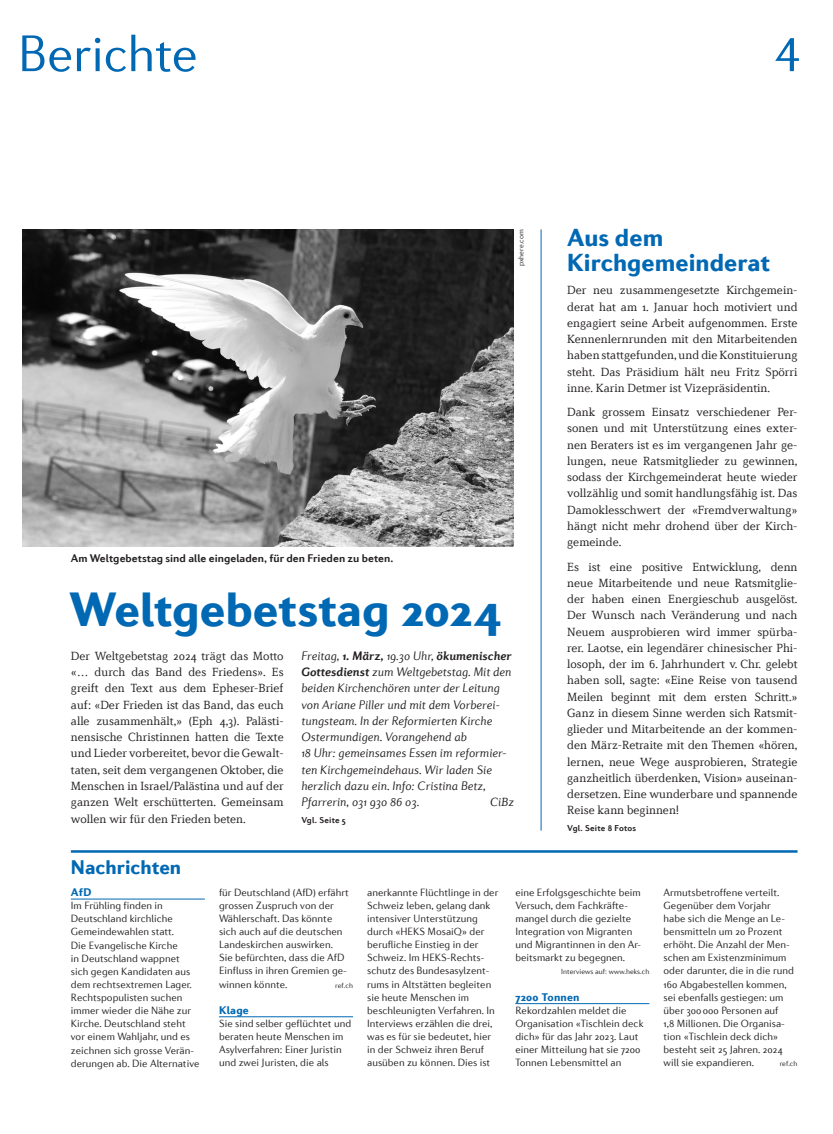
<style>
.page{position:relative;width:833px;height:1134px;background:#fff}
.page>*{position:absolute;margin:0;border:0;box-sizing:border-box;transform-origin:0 0}
.t1{font:300 52.5px "Diverda Sans Com";letter-spacing:-.015em;color:#0168b3}
.t2{font:900 48.75px "Diverda Sans Com";letter-spacing:-.005em;color:#0168b3}
.t3{font:900 25px/25px "Diverda Sans Com";color:#0168b3}
.t4{font:900 20px "Diverda Sans Com";color:#0168b3}
.t5{font:300 12.5px/16.2px "Diverda Serif Com";color:#231f20;text-align:justify}
.t6{font:italic 300 12.5px/16.2px "Diverda Sans Com";color:#231f20}
.t7{font:italic 300 12.5px "Diverda Serif Com";color:#231f20}
.t8{font:700 11.25px "Diverda Sans Com";letter-spacing:.005em;color:#231f20}
.t9{font:900 11.25px "Diverda Sans Com";letter-spacing:.015em;color:#0168b3}
.t10{font:300 10.62px/13.1px "Diverda Sans Com";color:#231f20}
.t11{font:700 8.75px "Diverda Sans Com";letter-spacing:.015em;color:#231f20}
.t12{font:300 7.5px "Diverda Sans Com";color:#231f20}
.s1{font-weight:700}
</style>
<div class="page">
<hr style="left:71px;top:899px;width:134px;height:1px;background:#0168b3">
<hr style="left:219px;top:1016px;width:134px;height:1px;background:#0168b3">
<hr style="left:515px;top:1003px;width:134px;height:1px;background:#0168b3">
<hr style="left:541px;top:229px;width:1px;height:602px;background:#0168b3">
<hr style="left:71px;top:850px;width:726px;height:3px;background:#0168b3">
<img style="left:22px;top:229px;width:492px;height:317px">
<h1 class="t1" style="left:18px;top:24px;width:182px">Berichte</h1>
<h1 class="t1" style="left:774px;top:24px;width:28px">4</h1>
<p class="t12" style="left:517px;top:266px;width:38px;rotate:-90deg">pxhere.com</p>
<p class="t8" style="left:71px;top:552px;width:324px">Am Weltgebetstag sind alle eingeladen, für den Frieden zu beten.</p>
<h2 class="t2" style="left:69px;top:580px;width:433px">Weltgebetstag 2024</h2>
<p class="t5" style="left:71px;top:648px;width:214px">Der Weltgebetstag 2024 trägt das Motto «… durch das Band des Friedens». Es greift den Text aus dem Epheser-Brief auf: «Der Frieden ist das Band, das euch alle zusammenhält,» (Eph 4,3). Palästi&shy;nensische Christinnen hatten die Texte und Lieder vorbereitet, bevor die Gewalt&shy;taten, seit dem vergangenen Oktober, die Menschen in Israel/Palästina und auf der ganzen Welt erschütterten. Gemeinsam wollen wir für den Frieden beten.</p>
<p class="t6" style="left:301px;top:648px;width:212px">Freitag, <span class="s1">1. März,</span> 19.30 Uhr, <span class="s1">ökumenischer Gottesdienst</span> zum Weltgebetstag. Mit den beiden Kirchenchören unter der Leitung von Ariane Piller und mit dem Vorberei&shy;tungsteam. In der Reformierten Kirche Ostermundigen. Vorangehend ab<br>18 Uhr: gemeinsames Essen im reformier&shy;ten Kirchgemeindehaus. Wir laden Sie herzlich dazu ein. Info: Cristina Betz, Pfarrerin, 031 930 86 03.</p>
<p class="t7" style="left:490px;top:795px;width:25px">CiBz</p>
<p class="t11" style="left:301px;top:814px;width:46px">Vgl. Seite 5</p>
<h3 class="t4" style="left:71px;top:855px;width:112px">Nachrichten</h3>
<h3 class="t3" style="left:567px;top:225px;width:205px">Aus dem<br>Kirchgemeinderat</h3>
<p class="t5" style="left:567px;top:282px;width:232px">Der neu zusammengesetzte Kirchgemein&shy;derat hat am 1. Januar hoch motiviert und engagiert seine Arbeit aufgenommen. Erste Kennenlernrunden mit den Mitarbeitenden haben stattgefunden, und die Konstituierung steht. Das Präsidium hält neu Fritz Spörri inne. Karin Detmer ist Vizepräsidentin.</p>
<p class="t5" style="left:567px;top:404px;width:232px">Dank grossem Einsatz verschiedener Per&shy;sonen und mit Unterstützung eines exter&shy;nen Beraters ist es im vergangenen Jahr ge&shy;lungen, neue Ratsmitglieder zu gewinnen, sodass der Kirchgemeinderat heute wieder vollzählig und somit handlungsfähig ist. Das Damoklesschwert der «Fremdverwaltung» hängt nicht mehr drohend über der Kirch&shy;gemeinde.</p>
<p class="t5" style="left:567px;top:558px;width:232px">Es ist eine positive Entwicklung, denn neue Mitarbeitende und neue Ratsmitglie&shy;der haben einen Energieschub ausgelöst.<br>Der Wunsch nach Veränderung und nach Neuem ausprobieren wird immer spürba&shy;rer. Laotse, ein legendärer chinesischer Phi&shy;losoph, der im 6. Jahrhundert v. Chr. gelebt haben soll, sagte: «Eine Reise von tausend Meilen beginnt mit dem ersten Schritt.» Ganz in diesem Sinne werden sich Ratsmit&shy;glieder und Mitarbeitende an der kommen&shy;den März-Retraite mit den Themen «hören, lernen, neue Wege ausprobieren, Strategie ganzheitlich überdenken, Vision» auseinan&shy;dersetzen. Eine wunderbare und spannende Reise kann beginnen!</p>
<p class="t11" style="left:567px;top:822px;width:70px">Vgl. Seite 8 Fotos</p>
<p class="t9" style="left:71px;top:885px;width:22px">AfD</p>
<p class="t10" style="left:71px;top:899px;width:130px">Im Frühling finden in<br>Deutschland kirchliche<br>Gemeindewahlen statt.<br>Die Evangelische Kirche<br>in Deutschland wappnet sich gegen Kandidaten aus dem rechtsextremen Lager.<br>Rechtspopulisten suchen immer wieder die Nähe zur<br>Kirche. Deutschland steht vor einem Wahljahr, und es zeichnen sich grosse Verän&shy;derungen ab. Die Alternative</p>
<p class="t10" style="left:219px;top:885px;width:131px">für Deutschland (AfD) erfährt grossen Zuspruch von der<br>Wählerschaft. Das könnte sich auch auf die deutschen<br>Landeskirchen auswirken.<br>Sie befürchten, dass die AfD<br>Einfluss in ihren Gremien ge&shy;winnen könnte.</p>
<p class="t12" style="left:335px;top:981px;width:19px">ref.ch</p>
<p class="t9" style="left:219px;top:1003px;width:31px">Klage</p>
<p class="t10" style="left:219px;top:1017px;width:134px">Sie sind selber geflüchtet und beraten heute Menschen im<br>Asylverfahren: Einer Juristin und zwei Juristen, die als</p>
<p class="t10" style="left:367px;top:885px;width:133px">anerkannte Flüchtlinge in der<br>Schweiz leben, gelang dank intensiver Unterstützung durch «HEKS MosaiQ» der berufliche Einstieg in der<br>Schweiz. Im HEKS-Rechts&shy;schutz des Bundesasylzent&shy;rums in Altstätten begleiten sie heute Menschen im beschleunigten Verfahren. In<br>Interviews erzählen die drei, was es für sie bedeutet, hier in der Schweiz ihren Beruf ausüben zu können. Dies ist</p>
<p class="t10" style="left:515px;top:885px;width:127px">eine Erfolgsgeschichte beim<br>Versuch, dem Fachkräfte&shy;mangel durch die gezielte<br>Integration von Migranten und Migrantinnen in den Ar&shy;beitsmarkt zu begegnen.</p>
<p class="t12" style="left:561px;top:968px;width:90px">Interviews auf: www.heks.ch</p>
<p class="t9" style="left:515px;top:990px;width:66px">7200 Tonnen</p>
<p class="t10" style="left:515px;top:1003px;width:130px">Rekordzahlen meldet die<br>Organisation «Tischlein deck dich» für das Jahr 2023. Laut einer Mitteilung hat sie 7200<br>Tonnen Lebensmittel an</p>
<p class="t10" style="left:663px;top:885px;width:132px">Armutsbetroffene verteilt.<br>Gegenüber dem Vorjahr habe sich die Menge an Le&shy;bensmitteln um 20 Prozent erhöht. Die Anzahl der Men&shy;schen am Existenzminimum oder darunter, die in die rund<br>160 Abgabestellen kommen, sei ebenfalls gestiegen: um über 300 000 Personen auf<br>1,8 Millionen. Die Organisa&shy;tion «Tischlein deck dich» besteht seit 25 Jahren. 2024 will sie expandieren.</p>
<p class="t12" style="left:779px;top:1059px;width:19px">ref.ch</p>
</div>
